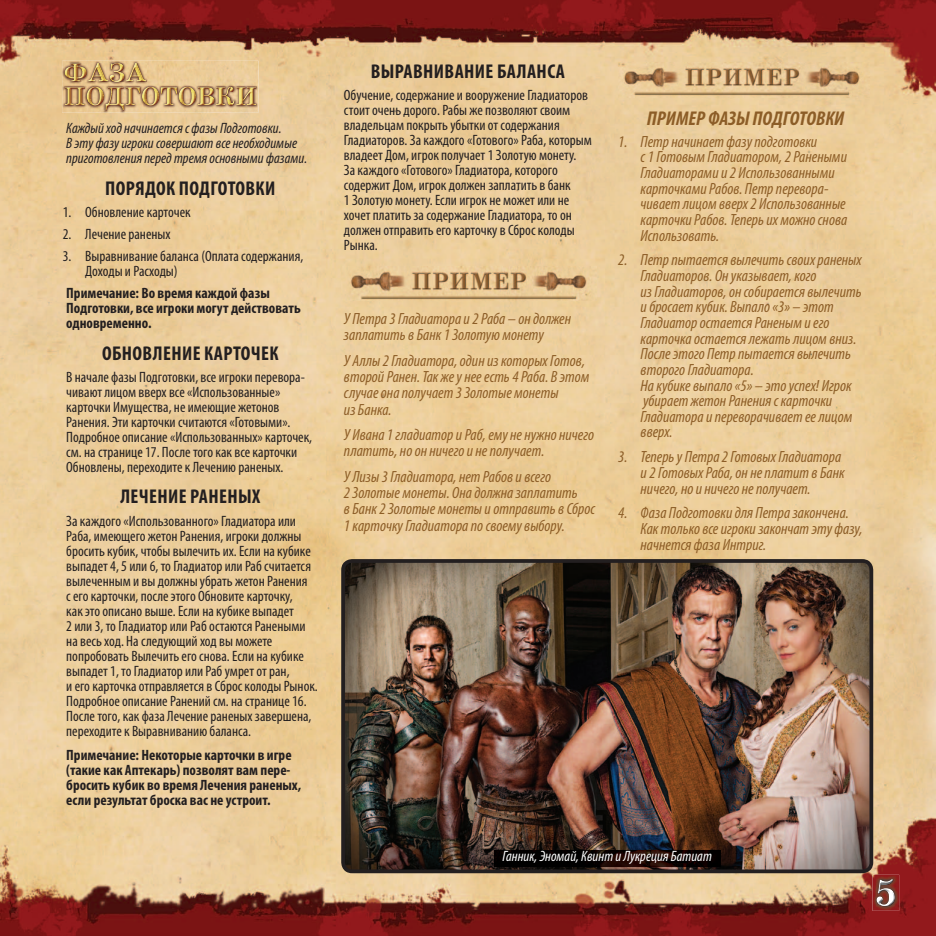
<style>
.page{position:relative;width:936px;height:936px;background:#fff}
.page>*{position:absolute;margin:0;border:0;box-sizing:border-box;transform-origin:0 0}
.t1{font:700 condensed 20px "Myriad Pro";letter-spacing:.02em;color:#231f20}
.t2{font:italic 700 condensed 20px "Myriad Pro";color:#8c5d27}
.t3{font:italic condensed 16.25px/15.6px "Myriad Pro";color:#8c5d27}
.t4{font:condensed 15px/15px "Myriad Pro";color:#231f20}
.t5{font:700 condensed 15px/15px "Myriad Pro";color:#231f20}
.t6{font:italic condensed 15px/15px "Myriad Pro";color:#231f20}
.t7{font:italic condensed 15px "Myriad Pro";color:#fff}
</style>
<div class="page">
<img style="left:0;top:0;width:935px;height:935px">
<img style="left:341px;top:559px;width:532px;height:314px">
<img style="left:872px;top:874px;width:27px;height:36px">
<svg style="left:876px;top:905px;width:18px;height:1px"></svg>
<img style="left:876px;top:879px;width:18px;height:26px">
<img style="left:494px;top:850px;width:226px;height:16px">
<img style="left:62px;top:61px;width:196px;height:52px">
<img style="left:65px;top:63px;width:82px;height:19px">
<img style="left:65px;top:87px;width:191px;height:23px">
<img style="left:618px;top:63px;width:251px;height:34px">
<img style="left:341px;top:266px;width:255px;height:35px">
<p class="t6" style="left:66px;top:120px;width:242px">Каждый ход начинается с фазы Подготовки.<br>В эту фазу игроки совершают все необходимые приготовления перед тремя основными фазами.</p>
<h1 class="t1" style="left:105px;top:175px;width:171px">ПОРЯДОК ПОДГОТОВКИ</h1>
<p class="t4" style="left:63px;top:204px;width:129px">1. Обновление карточек</p>
<p class="t4" style="left:63px;top:226px;width:109px">2. Лечение раненых</p>
<p class="t4" style="left:85px;top:248px;width:219px;text-indent:-23px">3. Выравнивание баланса (Оплата содержания,<br>Доходы и Расходы)</p>
<p class="t5" style="left:66px;top:285px;width:236px">Примечание: Во время каждой фазы<br>Подготовки, все игроки могут действовать одновременно.</p>
<h1 class="t1" style="left:102px;top:340px;width:178px">ОБНОВЛЕНИЕ КАРТОЧЕК</h1>
<p class="t4" style="left:66px;top:369px;width:247px">В начале фазы Подготовки, все игроки перевора&shy;чивают лицом вверх все «Использованные» карточки Имущества, не имеющие жетонов Ранения. Эти карточки считаются «Готовыми».<br>Подробное описание «Использованных» карточек, см. на странице 17. После того как все карточки Обновлены, переходите к Лечению раненых.</p>
<h1 class="t1" style="left:120px;top:484px;width:141px">ЛЕЧЕНИЕ РАНЕНЫХ</h1>
<p class="t4" style="left:66px;top:513px;width:253px">За каждого «Использованного» Гладиатора или Раба, имеющего жетон Ранения, игроки должны бросить кубик, чтобы вылечить их. Если на кубике выпадет 4, 5 или 6, то Гладиатор или Раб считается вылеченным и вы должны убрать жетон Ранения<br>с его карточки, после этого Обновите карточку,<br>как это описано выше. Если на кубике выпадет<br>2 или 3, то Гладиатор или Раб остаются Ранеными на весь ход. На следующий ход вы можете попробовать Вылечить его снова. Если на кубике выпадет 1, то Гладиатор или Раб умрет от ран,<br>и его карточка отправляется в Сброс колоды Рынок.<br>Подробное описание Ранений см. на странице 16.<br>После того, как фаза Лечение раненых завершена, переходите к Выравниванию баланса.</p>
<p class="t5" style="left:66px;top:747px;width:236px">Примечание: Некоторые карточки в игре (такие как Аптекарь) позволят вам пере&shy;бросить кубик во время Лечения раненых, если результат броска вас не устроит.</p>
<h1 class="t1" style="left:371px;top:59px;width:196px">ВЫРАВНИВАНИЕ БАЛАНСА</h1>
<p class="t4" style="left:344px;top:87px;width:249px">Обучение, содержание и вооружение Гладиаторов стоит очень дорого. Рабы же позволяют своим владельцам покрыть убытки от содержания Гладиаторов. За каждого «Готового» Раба, которым владеет Дом, игрок получает 1 Золотую монету.<br>За каждого «Готового» Гладиатора, которого содержит Дом, игрок должен заплатить в банк<br>1 Золотую монету. Если игрок не может или не хочет платить за содержание Гладиатора, то он должен отправить его карточку в Сброс колоды Рынка.</p>
<p class="t3" style="left:344px;top:310px;width:229px;line-height:16.2px">У Петра 3 Гладиатора и 2 Раба – он должен заплатить в Банк 1 Золотую монету</p>
<p class="t3" style="left:344px;top:352px;width:247px;line-height:16.2px">У Аллы 2 Гладиатора, один из которых Готов, второй Ранен. Так же у нее есть 4 Раба. В этом случае она получает 3 Золотые монеты<br>из Банка.</p>
<p class="t3" style="left:344px;top:426px;width:251px;line-height:16.2px">У Ивана 1 гладиатор и Раб, ему не нужно ничего платить, но он ничего и не получает.</p>
<p class="t3" style="left:344px;top:468px;width:252px;line-height:16.2px">У Лизы 3 Гладиатора, нет Рабов и всего<br>2 Золотые монеты. Она должна заплатить<br>в Банк 2 Золотые монеты и отправить в Сброс 1 карточку Гладиатора по своему выбору.</p>
<h1 class="t2" style="left:647px;top:106px;width:199px">ПРИМЕР ФАЗЫ ПОДГОТОВКИ</h1>
<p class="t3" style="left:640px;top:133px;width:208px;text-indent:-23px">1. Петр начинает фазу подготовки<br>с 1 Готовым Гладиатором, 2 Ранеными<br>Гладиаторами и 2 Использованными карточками Рабов. Петр перевора&shy;чивает лицом вверх 2 Использованные карточки Рабов. Теперь их можно снова<br>Использовать.</p>
<p class="t3" style="left:640px;top:252px;width:222px;text-indent:-23px">2. Петр пытается вылечить своих раненых<br>Гладиаторов. Он указывает, кого<br>из Гладиаторов, он собирается вылечить и бросает кубик. Выпало «3» – этот<br>Гладиатор остается Раненым и его карточка остается лежать лицом вниз.<br>После этого Петр пытается вылечить второго Гладиатора.<br>На кубике выпало «5» – это успех! Игрок убирает жетон Ранения с карточки<br>Гладиатора и переворачивает ее лицом вверх.</p>
<p class="t3" style="left:640px;top:449px;width:205px;text-indent:-23px">3. Теперь у Петра 2 Готовых Гладиатора и 2 Готовых Раба, он не платит в Банк ничего, но и ничего не получает.</p>
<p class="t3" style="left:640px;top:505px;width:223px;line-height:16px;text-indent:-23px">4. Фаза Подготовки для Петра закончена.<br>Как только все игроки закончат эту фазу, начнется фаза Интриг.</p>
<p class="t7" style="left:502px;top:847px;width:211px">Ганник, Эномай, Квинт и Лукреция Батиат</p>
</div>
